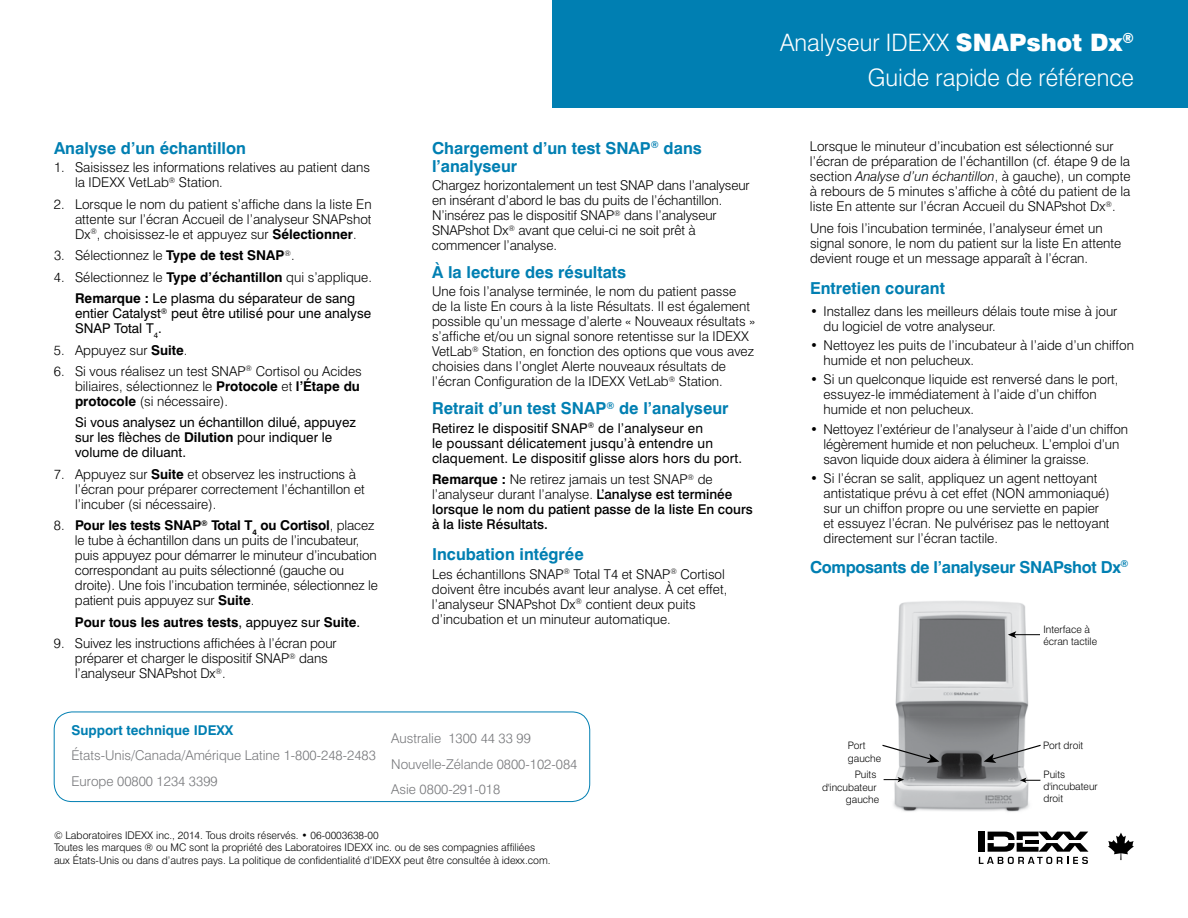
<style>
.page{position:relative;width:1188px;height:918px;background:#fff}
.page>*{position:absolute;margin:0;border:0;box-sizing:border-box;transform-origin:0 0}
.t1{font:300 24px/35.2px "Swiss 721 BT";color:#fff;text-align:right}
.t2{font:700 16.5px/18px "Swiss 721 BT";color:#007fb2}
.t3{font:700 16.5px "Swiss 721 BT";letter-spacing:-.02em;color:#007fb2}
.t4{font:300 13.5px/15px "Swiss 721 BT";color:#000}
.t5{font:13.5px/15px "Swiss 721 BT";color:#000}
.t6{font:500 13.5px/15px "Swiss 721 BT";color:#000}
.t7{font:300 13.5px/25.5px "Swiss 721 BT";color:#77787b}
.t8{font:700 13.5px "Swiss 721 BT";color:#000}
.t9{font:700 13.5px "Swiss 721 BT";color:#007fb2}
.t10{font:300 10.5px/12.6px "Swiss 721 BT";color:#000}
.t11{font:300 10.35px/12.3px "Swiss 721 BT";color:#000}
.s1{font-weight:700}
.s2{font-weight:400}
.s3{font-weight:300}
.s4{font-weight:900}
.s5{font-style:italic}
</style>
<div class="page">
<img style="left:883px;top:601px;width:164px;height:231px">
<svg style="left:1008px;top:631px;width:32px;height:7px"></svg>
<svg style="left:1020px;top:778px;width:20px;height:5px"></svg>
<svg style="left:984px;top:744px;width:58px;height:19px"></svg>
<svg style="left:884px;top:777px;width:20px;height:5px"></svg>
<svg style="left:882px;top:744px;width:57px;height:19px"></svg>
<div style="left:552px;top:0;width:636px;height:108px;background:#007fb2"></div>
<svg style="left:979px;top:832px;width:109px;height:32px"></svg>
<svg style="left:1108px;top:833px;width:26px;height:27px"></svg>
<div style="left:54px;top:712px;width:536px;height:90px;border:1px solid #007fb2;border-radius:18px"></div>
<p class="t2" style="left:54px;top:139px;width:194px">Analyse d’un échantillon</p>
<p class="t4" style="left:75px;top:160px;width:297px;text-indent:-21px">1. Saisissez les informations relatives au patient dans la IDEXX VetLab<sup>®</sup> Station.</p>
<p class="t4" style="left:75px;top:196px;width:298px;text-align:justify;text-indent:-21px">2. Lorsque le nom du patient s’affiche dans la liste En attente sur l’écran Accueil de l’analyseur SNAPshot Dx<sup>®</sup>, choisissez-le et appuyez sur <span class="s1">Sélectionner</span>.</p>
<p class="t4" style="left:54px;top:248px;width:242px">3. Sélectionnez le <span class="s1">Type de test SNAP</span><sup>®</sup>.</p>
<p class="t4" style="left:54px;top:266px;width:319px;line-height:21.5px;text-align:center">4. Sélectionnez le <span class="s1">Type d’échantillon</span> qui s’applique.<br><span class="s1">Remarque :</span> <span class="s2">Le plasma du séparateur de sang</span></p>
<p class="t5" style="left:75px;top:306px;width:298px">entier Catalyst<sup>®</sup> peut être utilisé pour une analyse<br>SNAP Total T<sub>4</sub>.</p>
<p class="t4" style="left:54px;top:342px;width:135px">5. Appuyez sur <span class="s1">Suite</span>.</p>
<p class="t4" style="left:75px;top:364px;width:288px;text-indent:-21px">6. Si vous réalisez un test SNAP<sup>®</sup> Cortisol ou Acides biliaires, sélectionnez le <span class="s1">Protocole</span> et <span class="s1">l’Étape du protocole</span> (si nécessaire).</p>
<p class="t5" style="left:75px;top:415px;width:282px">Si vous analysez un échantillon dilué, appuyez sur les flèches de <span class="s1">Dilution</span> pour indiquer le volume de diluant.</p>
<p class="t4" style="left:75px;top:467px;width:291px;text-indent:-21px">7. Appuyez sur <span class="s1">Suite</span> et observez les instructions à l’écran pour préparer correctement l’échantillon et l’incuber (si nécessaire).</p>
<p class="t4" style="left:75px;top:518px;width:304px;text-indent:-21px">8. <span class="s1">Pour les tests SNAP</span><sup>®</sup> <span class="s1">Total T</span><sub>4</sub> <span class="s1">ou Cortisol</span>, placez le tube à échantillon dans un puits de l’incubateur, puis appuyez pour démarrer le minuteur d’incubation correspondant au puits sélectionné (gauche ou droite). Une fois l’incubation terminée, sélectionnez le patient puis appuyez sur <span class="s1">Suite</span>.</p>
<p class="t8" style="left:75px;top:614px;width:287px">Pour tous les autres tests<span class="s2">, appuyez sur</span> Suite<span class="s2">.</span></p>
<p class="t4" style="left:75px;top:636px;width:263px;text-indent:-21px">9. Suivez les instructions affichées à l’écran pour préparer et charger le dispositif SNAP<sup>®</sup> dans l’analyseur SNAPshot Dx<sup>®</sup>.</p>
<p class="t2" style="left:432px;top:139px;width:271px">Chargement d’un test SNAP<sup>®</sup> dans l’analyseur</p>
<p class="t4" style="left:432px;top:178px;width:319px">Chargez horizontalement un test SNAP dans l’analyseur en insérant d’abord le bas du puits de l’échantillon.<br>N’insérez pas le dispositif SNAP<sup>®</sup> dans l’analyseur SNAPshot Dx<sup>®</sup> avant que celui-ci ne soit prêt à commencer l’analyse.</p>
<p class="t2" style="left:432px;top:263px;width:196px">À la lecture des résultats</p>
<p class="t4" style="left:432px;top:284px;width:324px">Une fois l’analyse terminée, le nom du patient passe<br>de la liste En cours à la liste Résultats. Il est également possible qu’un message d’alerte « Nouveaux résultats » s’affiche et/ou un signal sonore retentisse sur la IDEXX VetLab<sup>®</sup> Station, en fonction des options que vous avez choisies dans l’onglet Alerte nouveaux résultats de l’écran Configuration de la IDEXX VetLab<sup>®</sup> Station.</p>
<p class="t2" style="left:432px;top:399px;width:298px">Retrait d’un test SNAP<sup>®</sup> de l’analyseur</p>
<p class="t5" style="left:432px;top:420px;width:312px">Retirez le dispositif SNAP<sup>®</sup> de l’analyseur en<br>le poussant délicatement jusqu’à entendre un claquement. Le dispositif glisse alors hors du port.</p>
<p class="t6" style="left:432px;top:472px;width:322px"><span class="s1">Remarque :</span> <span class="s3">Ne retirez jamais un test SNAP</span><sup>®</sup> <span class="s3">de l’analyseur durant l’analyse.</span> L’analyse est terminée lorsque le nom du patient passe de la liste En cours à la liste Résultats.</p>
<p class="t2" style="left:432px;top:545px;width:153px">Incubation intégrée</p>
<p class="t4" style="left:432px;top:566px;width:297px">Les échantillons SNAP<sup>®</sup> Total T4 et SNAP<sup>®</sup> Cortisol doivent être incubés avant leur analyse. À cet effet, l’analyseur SNAPshot Dx<sup>®</sup> contient deux puits d’incubation et un minuteur automatique.</p>
<p class="t9" style="left:71px;top:722px;width:163px">Support technique IDEXX</p>
<p class="t7" style="left:71px;top:742px;width:306px">États-Unis/Canada/Amérique Latine 1-800-248-2483<br>Europe 00800 1234 3399</p>
<p class="t7" style="left:391px;top:726px;width:188px">Australie 1300 44 33 99<br>Nouvelle-Zélande 0800-102-084<br>Asie 0800-291-018</p>
<p class="t10" style="left:54px;top:829px;width:498px">© Laboratoires IDEXX inc., 2014. Tous droits réservés. • 06-0003638-00<br>Toutes les marques ® ou MC sont la propriété des Laboratoires IDEXX inc. ou de ses compagnies affiliées aux États-Unis ou dans d’autres pays. La politique de confidentialité d’IDEXX peut être consultée à idexx.com.</p>
<h1 class="t1" style="left:780px;top:25px;width:355px">Analyseur IDEXX <span class="s4">SNAPshot Dx</span><sup>®<br></sup>Guide rapide de référence</h1>
<p class="t4" style="left:810px;top:139px;width:322px">Lorsque le minuteur d’incubation est sélectionné sur l’écran de préparation de l’échantillon (cf. étape 9 de la section <span class="s5">Analyse d’un échantillon</span>, à gauche), un compte à rebours de 5 minutes s’affiche à côté du patient de la liste En attente sur l’écran Accueil du SNAPshot Dx<sup>®</sup>.</p>
<p class="t4" style="left:810px;top:221px;width:313px">Une fois l’incubation terminée, l’analyseur émet un signal sonore, le nom du patient sur la liste En attente devient rouge et un message apparaît à l’écran.</p>
<p class="t2" style="left:810px;top:279px;width:136px">Entretien courant</p>
<p class="t4" style="left:824px;top:303px;width:295px;text-indent:-14px">• Installez dans les meilleurs délais toute mise à jour du logiciel de votre analyseur.</p>
<p class="t4" style="left:824px;top:338px;width:312px;text-indent:-14px">• Nettoyez les puits de l’incubateur à l’aide d’un chiffon humide et non pelucheux.</p>
<p class="t4" style="left:824px;top:372px;width:296px;text-indent:-14px">• Si un quelconque liquide est renversé dans le port, essuyez-le immédiatement à l’aide d’un chiffon humide et non pelucheux.</p>
<p class="t4" style="left:824px;top:421px;width:306px;text-indent:-14px">• Nettoyez l’extérieur de l’analyseur à l’aide d’un chiffon légèrement humide et non pelucheux. L’emploi d’un savon liquide doux aidera à éliminer la graisse.</p>
<p class="t4" style="left:824px;top:471px;width:288px;text-indent:-14px">• Si l’écran se salit, appliquez un agent nettoyant antistatique prévu à cet effet (NON ammoniaqué) sur un chiffon propre ou une serviette en papier et essuyez l’écran. Ne pulvérisez pas le nettoyant directement sur l’écran tactile.</p>
<p class="t3" style="left:810px;top:557px;width:320px">Composants de l’analyseur SNAPshot Dx<sup>®</sup></p>
<p class="t11" style="left:848px;top:739px;width:35px">Port gauche</p>
<p class="t11" style="left:1043px;top:623px;width:55px">Interface à écran tactile</p>
<p class="t11" style="left:1043px;top:739px;width:42px">Port droit</p>
<p class="t11" style="left:822px;top:768px;width:59px;text-align:right">Puits d'incubateur gauche</p>
<p class="t11" style="left:1043px;top:768px;width:56px">Puits d'incubateur droit</p>
</div>
